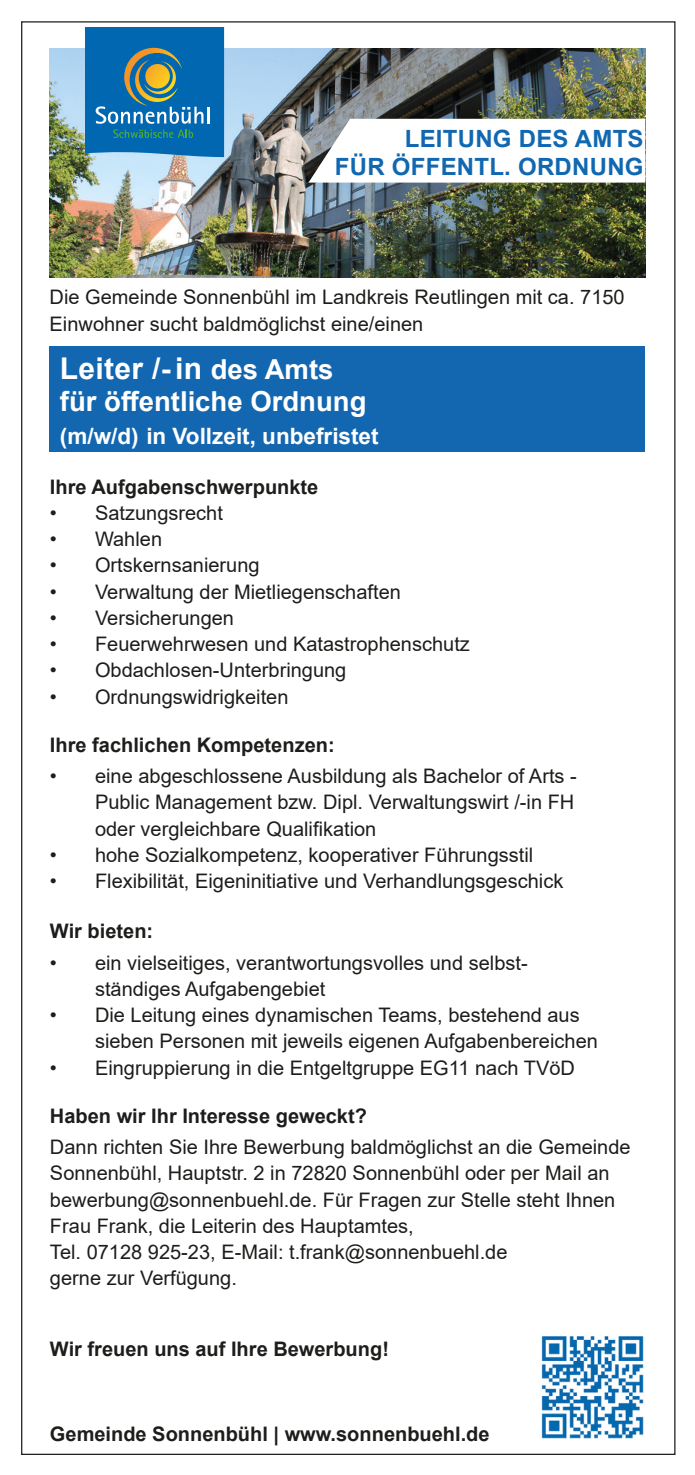
<style>
.page{position:relative;width:695px;height:1475px;background:#fff}
.page>*{position:absolute;margin:0;border:0;box-sizing:border-box;transform-origin:0 0}
.t1{font:700 30px "Arial";letter-spacing:.01em;color:#fff}
.t2{font:700 27.5px "Arial";color:#fff}
.t3{font:700 23.75px "Arial";letter-spacing:.01em;color:#1168b1}
.t4{font:700 22.5px "Arial";color:#fff}
.t5{font:20px/26.2px "Arial";color:#1d1d1b}
.t6{font:700 20px "Arial";color:#1d1d1b}
.s1{font-size:27.5px}
</style>
<div class="page">
<img style="left:50px;top:49px;width:595px;height:228px">
<svg style="left:308px;top:119px;width:337px;height:63px"></svg>
<div style="left:50px;top:346px;width:595px;height:105px;background:#1367b1"></div>
<img style="left:541px;top:1336px;width:103px;height:103px">
<svg style="left:85px;top:28px;width:139px;height:129px;background:#2175a9"></svg>
<p class="t3" style="left:405px;top:121px;width:240px">LEITUNG DES AMTS</p>
<p class="t3" style="left:335px;top:150px;width:310px">FÜR ÖFFENTL. ORDNUNG</p>
<p class="t5" style="left:50px;top:283px;width:576px;line-height:27.5px">Die Gemeinde Sonnenbühl im Landkreis Reutlingen mit ca. 7150<br>Einwohner sucht baldmöglichst eine/einen</p>
<p class="t1" style="left:60px;top:347px;width:275px">Leiter /-in <span class="s1">des Amts</span></p>
<p class="t2" style="left:60px;top:382px;width:308px">für öffentliche Ordnung</p>
<p class="t4" style="left:60px;top:420px;width:320px">(m/w/d) in Vollzeit, unbefristet</p>
<p class="t6" style="left:50px;top:472px;width:270px">Ihre Aufgabenschwerpunkte</p>
<p class="t5" style="left:50px;top:499px;width:174px">• Satzungsrecht</p>
<p class="t5" style="left:50px;top:525px;width:114px">• Wahlen</p>
<p class="t5" style="left:50px;top:552px;width:211px">• Ortskernsanierung</p>
<p class="t5" style="left:50px;top:578px;width:352px">• Verwaltung der Mietliegenschaften</p>
<p class="t5" style="left:50px;top:604px;width:185px">• Versicherungen</p>
<p class="t5" style="left:50px;top:630px;width:421px">• Feuerwehrwesen und Katastrophenschutz</p>
<p class="t5" style="left:50px;top:657px;width:298px">• Obdachlosen-Unterbringung</p>
<p class="t5" style="left:50px;top:683px;width:240px">• Ordnungswidrigkeiten</p>
<p class="t6" style="left:50px;top:730px;width:286px">Ihre fachlichen Kompetenzen:</p>
<p class="t5" style="left:95px;top:762px;width:483px;text-align:justify;text-indent:-45px">• eine abgeschlossene Ausbildung als Bachelor of Arts - Public Management bzw. Dipl. Verwaltungswirt /-in FH oder vergleichbare Qualifikation</p>
<p class="t5" style="left:50px;top:841px;width:484px">• hohe Sozialkompetenz, kooperativer Führungsstil</p>
<p class="t5" style="left:50px;top:867px;width:515px">• Flexibilität, Eigeninitiative und Verhandlungsgeschick</p>
<p class="t6" style="left:50px;top:917px;width:105px">Wir bieten:</p>
<p class="t5" style="left:95px;top:949px;width:434px;text-indent:-45px">• ein vielseitiges, verantwortungsvolles und selbst&shy;ständiges Aufgabengebiet</p>
<p class="t5" style="left:95px;top:1001px;width:504px;text-indent:-45px">• Die Leitung eines dynamischen Teams, bestehend aus sieben Personen mit jeweils eigenen Aufgabenbereichen</p>
<p class="t5" style="left:50px;top:1054px;width:526px">• Eingruppierung in die Entgeltgruppe EG11 nach TVöD</p>
<p class="t6" style="left:50px;top:1101px;width:318px">Haben wir Ihr Interesse geweckt?</p>
<p class="t5" style="left:50px;top:1133px;width:582px">Dann richten Sie Ihre Bewerbung baldmöglichst an die Gemeinde Sonnenbühl, Hauptstr. 2 in 72820 Sonnenbühl oder per Mail an bewerbung@sonnenbuehl.de. Für Fragen zur Stelle steht Ihnen Frau Frank, die Leiterin des Hauptamtes,<br>Tel. 07128 925-23, E-Mail: t.frank@sonnenbuehl.de<br>gerne zur Verfügung.</p>
<p class="t6" style="left:50px;top:1334px;width:340px">Wir freuen uns auf Ihre Bewerbung!</p>
<p class="t6" style="left:50px;top:1419px;width:441px">Gemeinde Sonnenbühl | www.sonnenbuehl.de</p>
</div>
